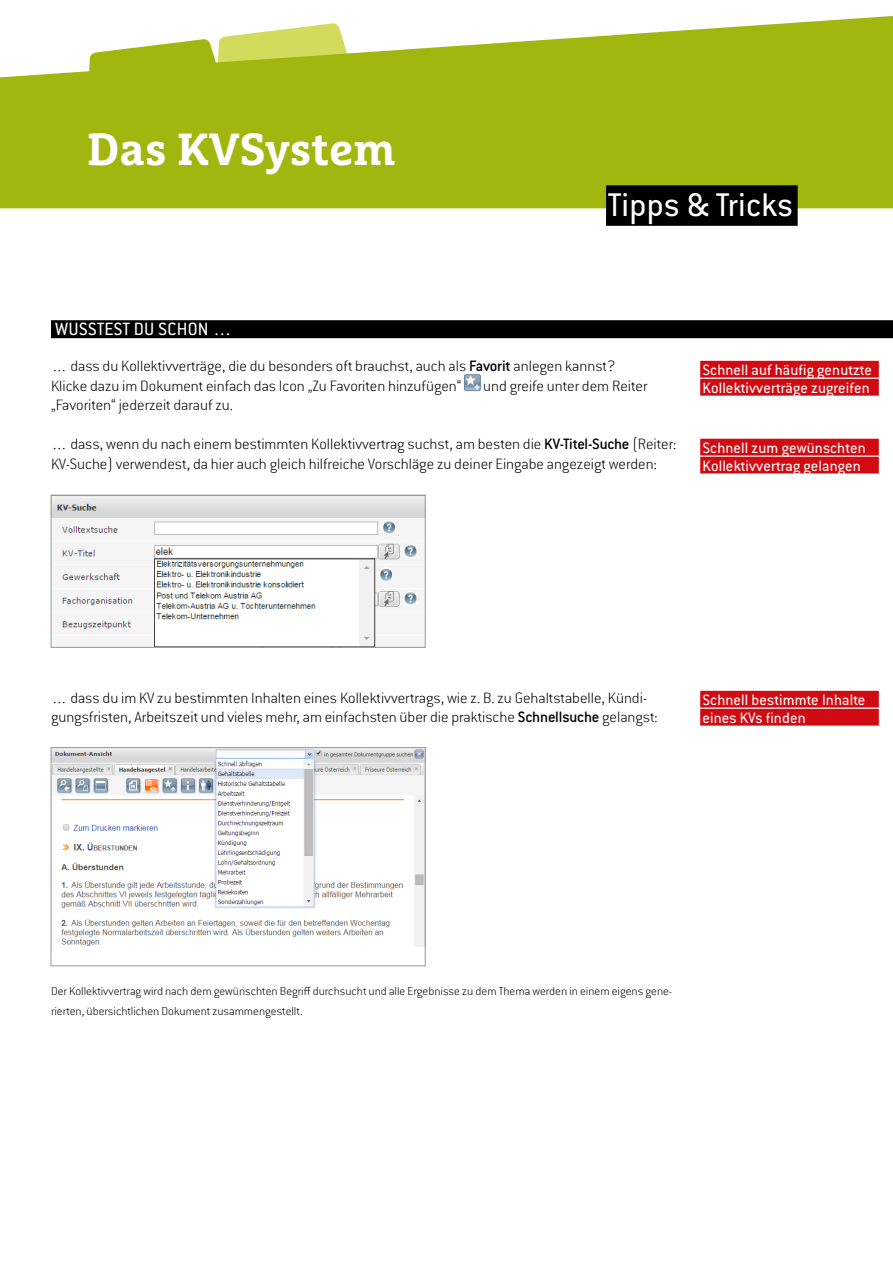
<style>
.page{position:relative;width:893px;height:1263px;background:#fff}
.page>*{position:absolute;margin:0;border:0;box-sizing:border-box;transform-origin:0 0}
.t1{font:700 45px "Marselis Slab OT";color:#fff}
.t2{font:36px "Conduit ITC Std";letter-spacing:.01em;color:#fff}
.t3{font:19.5px "Conduit ITC Std";letter-spacing:.01em;color:#fff}
.t4{font:200 16.5px/19.5px "Conduit ITC Std";color:#000}
.t5{font:16.5px/18px "Conduit ITC Std";letter-spacing:.01em;color:#fff}
.t6{font:200 12.75px/19.5px "Conduit ITC Std";color:#000}
.s1{font-weight:500}
</style>
<div class="page">
<div style="left:51px;top:320px;width:842px;height:18px;background:#000"></div>
<img style="left:466px;top:377px;width:12px;height:12px">
<div style="left:464px;top:375px;width:16px;height:16px;border:1px solid #6e88a3;border-radius:2px"></div>
<svg style="left:0;top:16px;width:893px;height:192px;background:#adbe2c"></svg>
<div style="left:606px;top:185px;width:192px;height:41px;background:#000"></div>
<svg style="left:87px;top:23px;width:269px;height:94px"></svg>
<div style="left:700px;top:439px;width:179px;height:16px;background:#d20a11"></div>
<div style="left:700px;top:457px;width:179px;height:16px;background:#d20a11"></div>
<div style="left:700px;top:361px;width:179px;height:17px;background:#d20a11"></div>
<div style="left:700px;top:379px;width:179px;height:17px;background:#d20a11"></div>
<div style="left:700px;top:691px;width:179px;height:17px;background:#d20a11"></div>
<div style="left:700px;top:709px;width:179px;height:17px;background:#d20a11"></div>
<img style="left:53px;top:497px;width:370px;height:148px">
<div style="left:51px;top:495px;width:374px;height:152px;border:1px solid #999898"></div>
<img style="left:53px;top:749px;width:370px;height:198px">
<div style="left:51px;top:747px;width:374px;height:219px;border:1px solid #999898"></div>
<h1 class="t1" style="left:87px;top:121px;width:310px">Das KVSystem</h1>
<h2 class="t2" style="left:608px;top:183px;width:186px">Tipps &amp; Tricks</h2>
<p class="t3" style="left:55px;top:317px;width:179px">WUSSTEST DU SCHON …</p>
<p class="t4" style="left:51px;top:356px;width:566px">… dass du Kollektivverträge, die du besonders oft brauchst, auch als <span class="s1">Favorit</span> anlegen kannst?<br>Klicke dazu im Dokument einfach das Icon „Zu Favoriten hinzufügen“</p>
<p class="t4" style="left:483px;top:375px;width:166px">und greife unter dem Reiter</p>
<p class="t4" style="left:51px;top:395px;width:183px">„Favoriten“ jederzeit darauf zu.</p>
<p class="t4" style="left:51px;top:434px;width:627px">… dass, wenn du nach einem bestimmten Kollektivvertrag suchst, am besten die <span class="s1">KV-Titel-Suche</span> (Reiter:<br>KV-Suche) verwendest, da hier auch gleich hilfreiche Vorschläge zu deiner Eingabe angezeigt werden:</p>
<p class="t5" style="left:702px;top:360px;width:171px">Schnell auf häufig genutzte<br>Kollektivverträge zugreifen</p>
<p class="t5" style="left:702px;top:438px;width:165px">Schnell zum gewünschten<br>Kollektivvertrag gelangen</p>
<p class="t4" style="left:51px;top:687px;width:608px">… dass du im KV zu bestimmten Inhalten eines Kollektivvertrags, wie z. B. zu Gehaltstabelle, Kündi&shy;gungsfristen, Arbeitszeit und vieles mehr, am einfachsten über die praktische <span class="s1">Schnellsuche</span> gelangst:</p>
<p class="t5" style="left:702px;top:690px;width:165px">Schnell bestimmte Inhalte eines KVs finden</p>
<p class="t6" style="left:51px;top:981px;width:623px">Der Kollektivvertrag wird nach dem gewünschten Begriff durchsucht und alle Ergebnisse zu dem Thema werden in einem eigens gene&shy;rierten, übersichtlichen Dokument zusammengestellt.</p>
</div>
